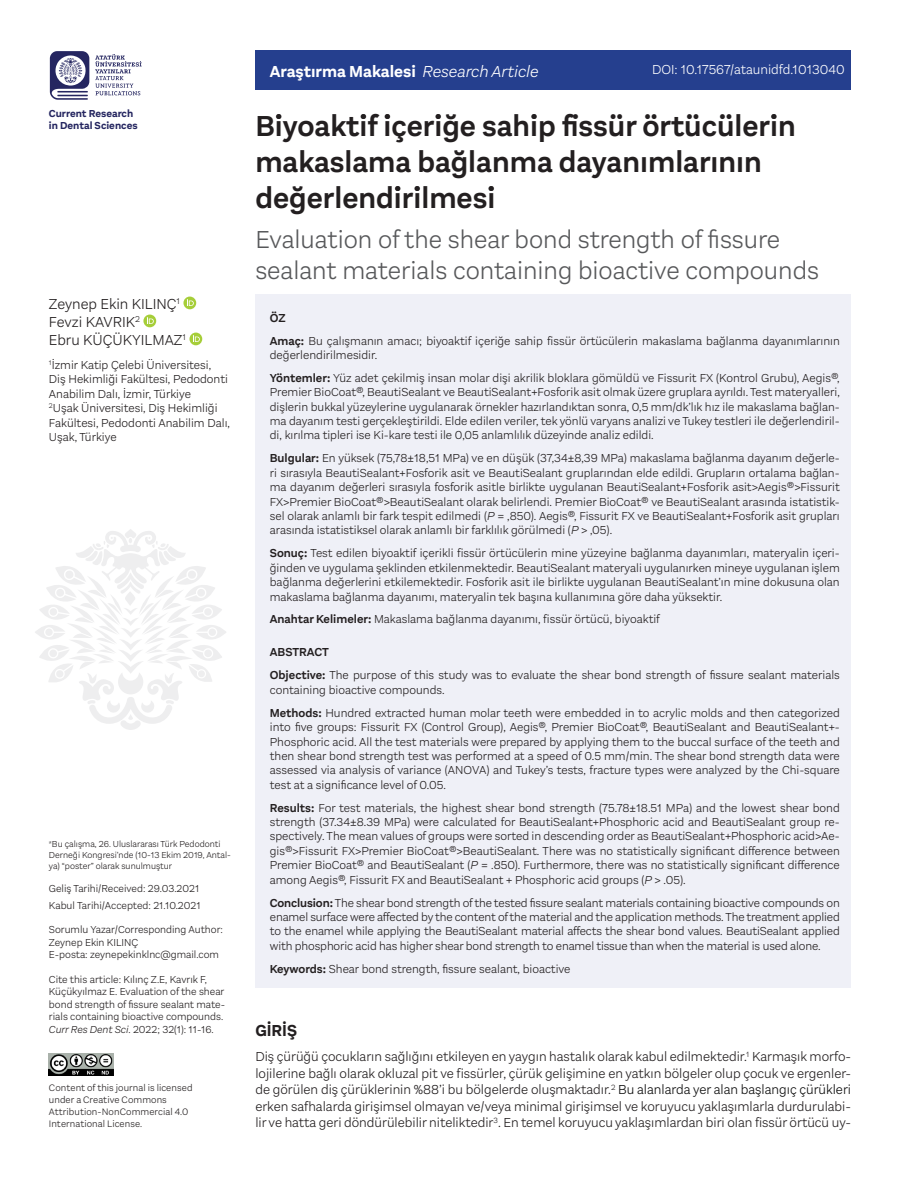
<style>
.page{position:relative;width:915px;height:1191px;background:#fff}
.page>*{position:absolute;margin:0;border:0;box-sizing:border-box;transform-origin:0 0}
.t1{font:600 30px/36px "Aestetico";color:#231f20}
.t2{font:300 25.5px/30.6px "Aestetico";color:#57585a}
.t3{font:700 16.5px "Aestetico";color:#fff}
.t4{font:700 16.5px "Aestetico";color:#231f20}
.t5{font:300 15px "Aestetico";color:#231f20}
.t6{font:300 13.5px/16.5px "Aestetico";color:#231f20;text-align:justify}
.t7{font:300 13.5px "Aestetico";color:#fff}
.t8{font:300 12px/14.4px "Aestetico";color:#231f20;text-align:justify}
.t9{font:600 12px "Aestetico";color:#231f20}
.t10{font:300 10.5px/12.6px "Aestetico";color:#231f20}
.t11{font:700 10.5px/12.6px "Aestetico";color:#252660}
.zz_Uroloji_running{font:300 9.75px/12px "Aestetico";letter-spacing:.01em;color:#231f20}
.t12{font:300 9px/10.8px "Aestetico";color:#231f20}
.s1{font-style:italic}
.s2{font-weight:300;font-style:italic}
.s3{font-weight:600}
.s4{color:#0d0d0d}
</style>
<div class="page">
<svg style="left:35px;top:529px;width:191px;height:201px"></svg>
<div style="left:255px;top:50px;width:595px;height:39px;background:#253f8e"></div>
<div style="left:255px;top:295px;width:595px;height:693px;background:#eff0f7"></div>
<svg style="left:183px;top:296px;width:13px;height:13px"></svg>
<svg style="left:187px;top:299px;width:7px;height:7px"></svg>
<svg style="left:143px;top:314px;width:13px;height:13px"></svg>
<svg style="left:147px;top:317px;width:7px;height:7px"></svg>
<svg style="left:189px;top:332px;width:13px;height:13px"></svg>
<svg style="left:193px;top:335px;width:7px;height:7px"></svg>
<img style="left:49px;top:1053px;width:65px;height:22px">
<svg style="left:95px;top:54px;width:47px;height:41px"></svg>
<svg style="left:50px;top:51px;width:39px;height:49px"></svg>
<p class="t11" style="left:49px;top:107px;width:90px">Current Research in Dental Sciences</p>
<p class="t5" style="left:49px;top:296px;width:133px">Zeynep Ekin KILINÇ<sup>1</sup></p>
<p class="t5" style="left:49px;top:314px;width:93px">Fevzi KAVRIK<sup>2</sup></p>
<p class="t5" style="left:49px;top:332px;width:139px">Ebru KÜÇÜKYILMAZ<sup>1</sup></p>
<p class="t8" style="left:49px;top:358px;width:180px;text-align:left"><sup>1</sup>İzmir Katip Çelebi Üniversitesi,<br>Diş Hekimliği Fakültesi, Pedodonti<br>Anabilim Dalı, İzmir, Türkiye</p>
<p class="t8" style="left:49px;top:401px;width:182px;text-align:left"><sup>2</sup>Uşak Üniversitesi, Diş Hekimliği<br>Fakültesi, Pedodonti Anabilim Dalı,<br>Uşak, Türkiye</p>
<p class="t12" style="left:49px;top:838px;width:183px"><sup>≠</sup>Bu çalışma, 26. Uluslararası Türk Pedodonti<br>Derneği Kongresi’nde (10-13 Ekim 2019, Antal&shy;ya) “poster” olarak sunulmuştur</p>
<p class="t10" style="left:49px;top:882px;width:152px">Geliş Tarihi/Received: 29.03.2021</p>
<p class="t10" style="left:49px;top:899px;width:153px">Kabul Tarihi/Accepted: 21.10.2021</p>
<p class="t10" style="left:49px;top:923px;width:175px">Sorumlu Yazar/Corresponding Author:<br>Zeynep Ekin KILINÇ</p>
<p class="t10" style="left:49px;top:948px;width:171px">E-posta: zeynepekinklnc@gmail.com</p>
<p class="t10" style="left:49px;top:972px;width:178px">Cite this article: Kılınç Z.E, Kavrık F, Küçükyılmaz E. Evaluation of the shear bond strength of fissure sealant mate&shy;rials containing bioactive compounds.<br><span class="s1">Curr Res Dent Sci</span>. 2022; 32(1): 11-16.</p>
<p class="zz_Uroloji_running" style="left:49px;top:1081px;width:145px">Content of this journal is licensed under a Creative Commons<br>Attribution-NonCommercial 4.0<br>International License.</p>
<p class="t3" style="left:270px;top:62px;width:270px">Araştırma Makalesi <span class="s2">Research Article</span></p>
<p class="t7" style="left:652px;top:62px;width:194px">DOI: 10.17567/ataunidfd.1013040</p>
<p class="t1" style="left:255px;top:108px;width:541px">Bi̇yoakti̇f i̇çeri̇ğe sahi̇p fi̇ssür örtücüleri̇n makaslama bağlanma dayanımlarının değerlendi̇ri̇lmesi̇</p>
<p class="t2" style="left:255px;top:224px;width:565px">Evaluation of the shear bond strength of fissure sealant materials containing bioactive compounds</p>
<p class="t9" style="left:270px;top:310px;width:17px">ÖZ</p>
<p class="t8" style="left:270px;top:333px;width:571px"><span class="s3">Amaç:</span> Bu çalışmanın amacı; biyoaktif içeriğe sahip fissür örtücülerin makaslama bağlanma dayanımlarının değerlendirilmesidir.</p>
<p class="t8" style="left:270px;top:370px;width:571px"><span class="s3">Yöntemler:</span> Yüz adet çekilmiş insan molar dişi akrilik bloklara gömüldü ve Fissurit FX (Kontrol Grubu), Aegis®, Premier BioCoat®, BeautiSealant ve BeautiSealant+Fosforik asit olmak üzere gruplara ayrıldı. Test materyalleri, dişlerin bukkal yüzeylerine uygulanarak örnekler hazırlandıktan sonra, 0,5 mm/dk’lık hız ile makaslama bağlan&shy;ma dayanım testi gerçekleştirildi. Elde edilen veriler, tek yönlü varyans analizi ve Tukey testleri ile değerlendiril&shy;di, kırılma tipleri ise Ki-kare testi ile 0,05 anlamlılık düzeyinde analiz edildi.</p>
<p class="t8" style="left:270px;top:451px;width:571px"><span class="s3">Bulgular:</span> En yüksek (75,78±18,51 MPa) ve en düşük (37,34±8,39 MPa) makaslama bağlanma dayanım değerle&shy;ri sırasıyla BeautiSealant+Fosforik asit ve BeautiSealant gruplarından elde edildi. Grupların ortalama bağlan&shy;ma dayanım değerleri sırasıyla fosforik asitle birlikte uygulanan BeautiSealant+Fosforik asit&gt;Aegis®&gt;Fissurit FX&gt;Premier BioCoat®&gt;BeautiSealant olarak belirlendi. Premier BioCoat® ve BeautiSealant arasında istatistik&shy;sel olarak anlamlı bir fark tespit edilmedi (<span class="s1">P</span> = ,850). Aegis®, Fissurit FX ve BeautiSealant+Fosforik asit grupları arasında istatistiksel olarak anlamlı bir farklılık görülmedi (<span class="s1">P</span> &gt; ,05).</p>
<p class="t8" style="left:270px;top:546px;width:571px"><span class="s3">Sonuç:</span> Test edilen biyoaktif içerikli fissür örtücülerin mine yüzeyine bağlanma dayanımları, materyalin içeri&shy;ğinden ve uygulama şeklinden etkilenmektedir. BeautiSealant materyali uygulanırken mineye uygulanan işlem bağlanma değerlerini etkilemektedir. Fosforik asit ile birlikte uygulanan BeautiSealant’ın mine dokusuna olan makaslama bağlanma dayanımı, materyalin tek başına kullanımına göre daha yüksektir.</p>
<p class="t8" style="left:270px;top:612px;width:391px"><span class="s3">Anahtar Kelimeler:</span> Makaslama bağlanma dayanımı, fissür örtücü, biyoaktif</p>
<p class="t9" style="left:270px;top:645px;width:61px">ABSTRACT</p>
<p class="t8" style="left:270px;top:668px;width:571px"><span class="s3">Objective:</span> The purpose of this study was to evaluate the shear bond strength of fissure sealant materials containing bioactive compounds.</p>
<p class="t8" style="left:270px;top:705px;width:571px"><span class="s3">Methods:</span> Hundred extracted human molar teeth were embedded in to acrylic molds and then categorized into five groups: Fissurit FX (Control Group), Aegis®, Premier BioCoat®, BeautiSealant and BeautiSealant+- Phosphoric acid. All the test materials were prepared by applying them to the buccal surface of the teeth and then shear bond strength test was performed at a speed of 0.5 mm/min. The shear bond strength data were assessed via analysis of variance (ANOVA) and Tukey’s tests, fracture types were analyzed by the Chi-square test at a significance level of 0.05.</p>
<p class="t8" style="left:270px;top:800px;width:571px"><span class="s3">Results:</span> For test materials, the highest shear bond strength (75.78±18.51 MPa) and the lowest shear bond strength (37.34±8.39 MPa) were calculated for BeautiSealant+Phosphoric acid and BeautiSealant group re&shy;spectively. The mean values of groups were sorted in descending order as BeautiSealant+Phosphoric acid&gt;Ae&shy;gis®&gt;Fissurit FX&gt;Premier BioCoat®&gt;BeautiSealant. There was no statistically significant difference between Premier BioCoat® and BeautiSealant (<span class="s1">P</span> = .850). Furthermore, there was no statistically significant difference among Aegis®, Fissurit FX and BeautiSealant + Phosphoric acid groups (<span class="s1">P</span> &gt; .05).</p>
<p class="t8" style="left:270px;top:895px;width:571px"><span class="s3">Conclusion:</span> The shear bond strength of the tested fissure sealant materials containing bioactive compounds on enamel surface were affected by the content of the material and the application methods. The treatment applied to the enamel while applying the BeautiSealant material affects the shear bond values. BeautiSealant applied with phosphoric acid has higher shear bond strength to enamel tissue than when the material is used alone.</p>
<p class="t8" style="left:270px;top:961px;width:302px"><span class="s3">Keywords:</span> Shear bond strength, fissure sealant, bioactive</p>
<p class="t4" style="left:255px;top:1020px;width:43px">GİRİŞ</p>
<p class="t6" style="left:255px;top:1048px;width:597px">Diş çürüğü çocukların sağlığını etkileyen en yaygın hastalık olarak kabul edilmektedir.<sup>1</sup> Karmaşık morfo&shy;lojilerine bağlı olarak okluzal pit ve fissürler, çürük gelişimine en yatkın bölgeler olup çocuk ve ergenler&shy;de görülen diş çürüklerinin %88’i bu bölgelerde oluşmaktadır.<sup>2</sup> <span class="s4">Bu alanlarda yer alan başlangıç çürükleri </span>erken safhalarda girişimsel olmayan ve/veya minimal girişimsel ve koruyucu yaklaşımlarla durdurulabi&shy;lir ve hatta geri döndürülebilir niteliktedir<sup>3</sup>. En temel koruyucu yaklaşımlardan biri olan fissür örtücü uy-</p>
</div>
